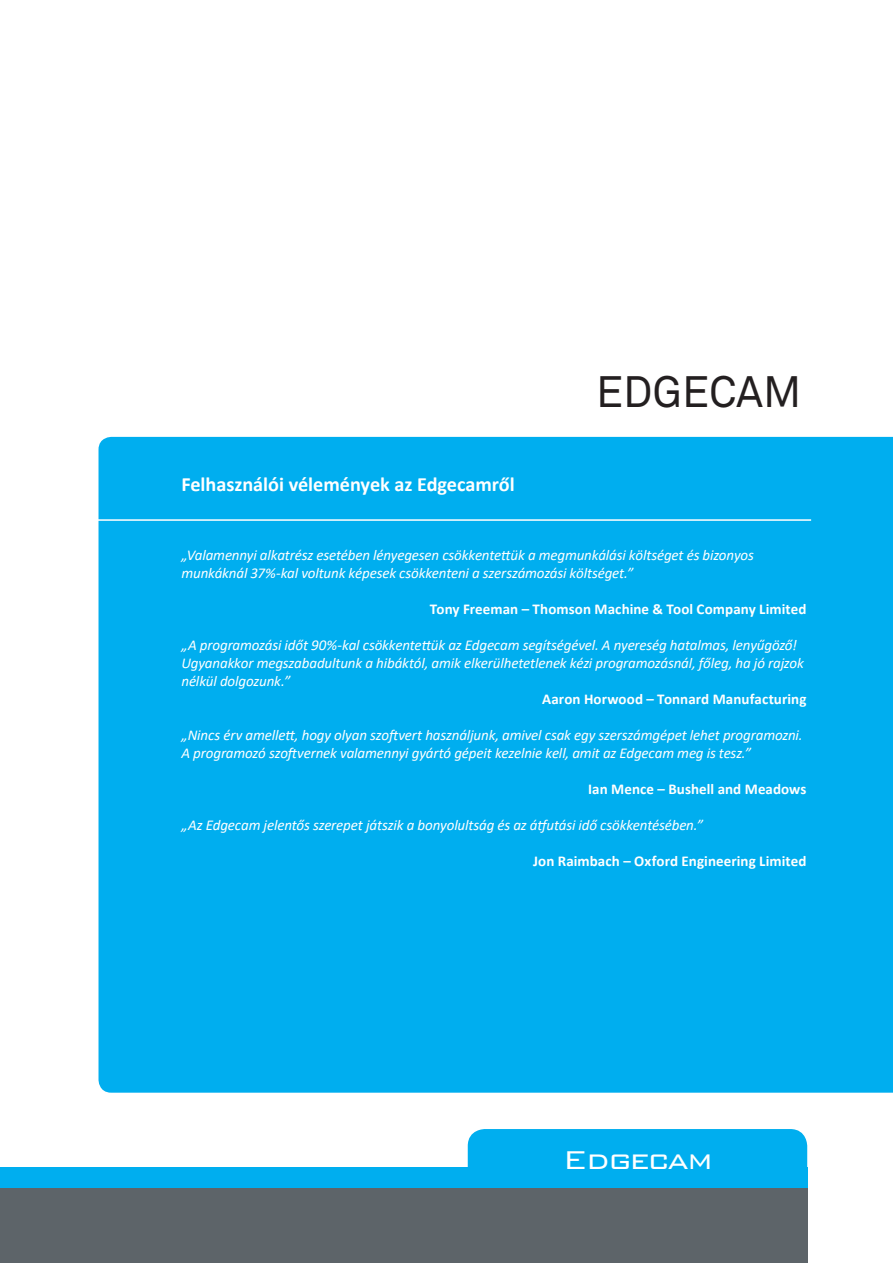
<style>
.page{position:relative;width:893px;height:1263px;background:#fff}
.page>*{position:absolute;margin:0;border:0;box-sizing:border-box;transform-origin:0 0}
.t1{font:43.5px "Akkurat Pro";color:#231f20}
.t2{font:300 34.35px "Bank Gothic BT";letter-spacing:-.05em;color:#fff}
.t3{font:700 20.25px "Calibri";color:#fff}
.t4{font:italic 15px/18px "Calibri";letter-spacing:-.01em;color:#fff}
.t5{font:700 15px "Calibri";letter-spacing:.005em;color:#fff}
</style>
<div class="page">
<div style="left:99px;top:437px;width:794px;height:656px;background:#00aeef"></div>
<hr style="left:0;top:519px;width:811px;height:2px;background:#fff">
<div style="left:0;top:1167px;width:807px;height:38px;background:#00aeef"></div>
<div style="left:468px;top:1129px;width:339px;height:66px;background:#00aeef;border-radius:17px"></div>
<div style="left:0;top:1188px;width:807px;height:75px;background:#5d6469"></div>
<p class="t3" style="left:181px;top:470px;width:335px">Felhasználói vélemények az Edgecamről</p>
<p class="t1" style="left:596px;top:366px;width:207px">EDGECAM</p>
<p class="t4" style="left:181px;top:545px;width:574px">„Valamennyi alkatrész esetében lényegesen csökkentettük a megmunkálási költséget és bizonyos munkáknál 37%-kal voltunk képesek csökkenteni a szerszámozási költséget.”</p>
<p class="t5" style="left:430px;top:598px;width:378px">Tony Freeman – Thomson Machine &amp; Tool Company Limited</p>
<p class="t4" style="left:181px;top:635px;width:624px">„A programozási időt 90%-kal csökkentettük az Edgecam segítségével. A nyereség hatalmas, lenyűgöző!<br>Ugyanakkor megszabadultunk a hibáktól, amik elkerülhetetlenek kézi programozásnál, főleg, ha jó rajzok nélkül dolgozunk.”</p>
<p class="t5" style="left:542px;top:688px;width:266px">Aaron Horwood – Tonnard Manufacturing</p>
<p class="t4" style="left:181px;top:725px;width:623px">„Nincs érv amellett, hogy olyan szoftvert használjunk, amivel csak egy szerszámgépet lehet programozni.<br>A programozó szoftvernek valamennyi gyártó gépeit kezelnie kell, amit az Edgecam meg is tesz.”</p>
<p class="t5" style="left:588px;top:778px;width:220px">Ian Mence – Bushell and Meadows</p>
<p class="t4" style="left:181px;top:815px;width:523px">„Az Edgecam jelentős szerepet játszik a bonyolultság és az átfutási idő csökkentésében.”</p>
<p class="t5" style="left:533px;top:850px;width:275px">Jon Raimbach – Oxford Engineering Limited</p>
<p class="t2" style="left:563px;top:1141px;width:152px">Edgecam</p>
</div>
